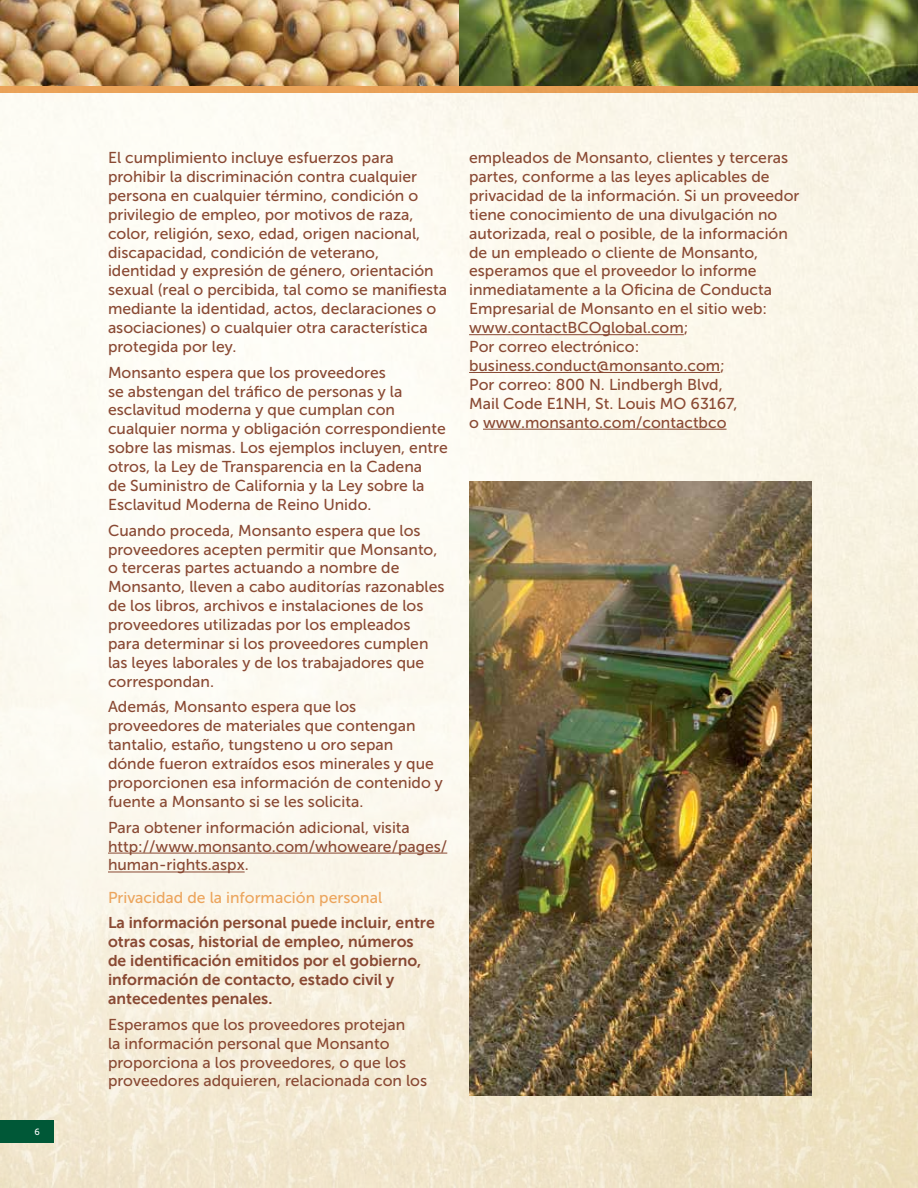
<style>
.page{position:relative;width:918px;height:1188px;background:#fff}
.page>*{position:absolute;margin:0;border:0;box-sizing:border-box;transform-origin:0 0}
.t1{font:15.75px/18.9px "Museo Sans 500";color:#894933}
.t2{font:15.75px/18.9px "Museo Sans 700";color:#894933}
.t3{font:15.75px "Museo Sans 500";color:#eca55d}
.t4{font:9px "Museo Sans 500";color:#fff}
</style>
<div class="page">
<img style="left:0;top:93px;width:918px;height:1095px">
<svg style="left:0;top:85px;width:918px;height:8px;background:#dc9b54"></svg>
<div style="left:0;top:1120px;width:54px;height:23px;background:#005837"></div>
<hr style="left:108px;top:853px;width:339px;height:1px;background:#894933">
<hr style="left:108px;top:872px;width:137px;height:1px;background:#894933">
<hr style="left:469px;top:334px;width:215px;height:1px;background:#894933">
<hr style="left:469px;top:372px;width:251px;height:1px;background:#894933">
<hr style="left:483px;top:429px;width:244px;height:1px;background:#894933">
<img style="left:0;top:0;width:918px;height:85px">
<img style="left:469px;top:482px;width:343px;height:613px">
<p class="t4" style="left:35px;top:1127px;width:7px">6</p>
<p class="t1" style="left:108px;top:148px;width:341px">El cumplimiento incluye esfuerzos para prohibir la discriminación contra cualquier persona en cualquier término, condición o privilegio de empleo, por motivos de raza, color, religión, sexo, edad, origen nacional, discapacidad, condición de veterano, identidad y expresión de género, orientación sexual (real o percibida, tal como se manifiesta mediante la identidad, actos, declaraciones o asociaciones) o cualquier otra característica protegida por ley.</p>
<p class="t1" style="left:108px;top:363px;width:341px">Monsanto espera que los proveedores<br>se abstengan del tráfico de personas y la esclavitud moderna y que cumplan con cualquier norma y obligación correspondiente sobre las mismas. Los ejemplos incluyen, entre otros, la Ley de Transparencia en la Cadena<br>de Suministro de California y la Ley sobre la Esclavitud Moderna de Reino Unido.</p>
<p class="t1" style="left:108px;top:521px;width:338px">Cuando proceda, Monsanto espera que los proveedores acepten permitir que Monsanto, o terceras partes actuando a nombre de Monsanto, lleven a cabo auditorías razonables de los libros, archivos e instalaciones de los proveedores utilizadas por los empleados para determinar si los proveedores cumplen las leyes laborales y de los trabajadores que correspondan.</p>
<p class="t1" style="left:108px;top:698px;width:336px">Además, Monsanto espera que los proveedores de materiales que contengan tantalio, estaño, tungsteno u oro sepan dónde fueron extraídos esos minerales y que proporcionen esa información de contenido y fuente a Monsanto si se les solicita.</p>
<p class="t1" style="left:108px;top:818px;width:341px">Para obtener información adicional, visita http://www.monsanto.com/whoweare/pages/ human-rights.aspx.</p>
<p class="t3" style="left:108px;top:889px;width:276px">Privacidad de la información personal</p>
<p class="t2" style="left:108px;top:914px;width:328px">La información personal puede incluir, entre otras cosas, historial de empleo, números de identificación emitidos por el gobierno, información de contacto, estado civil y antecedentes penales.</p>
<p class="t1" style="left:108px;top:1015px;width:321px">Esperamos que los proveedores protejan<br>la información personal que Monsanto proporciona a los proveedores, o que los proveedores adquieren, relacionada con los</p>
<p class="t1" style="left:469px;top:148px;width:332px">empleados de Monsanto, clientes y terceras partes, conforme a las leyes aplicables de privacidad de la información. Si un proveedor tiene conocimiento de una divulgación no autorizada, real o posible, de la información de un empleado o cliente de Monsanto, esperamos que el proveedor lo informe inmediatamente a la Oficina de Conducta Empresarial de Monsanto en el sitio web: www.contactBCOglobal.com;<br>Por correo electrónico: business.conduct@monsanto.com;<br>Por correo: 800 N. Lindbergh Blvd,<br>Mail Code E1NH, St. Louis MO 63167,<br>o www.monsanto.com/contactbco</p>
</div>
